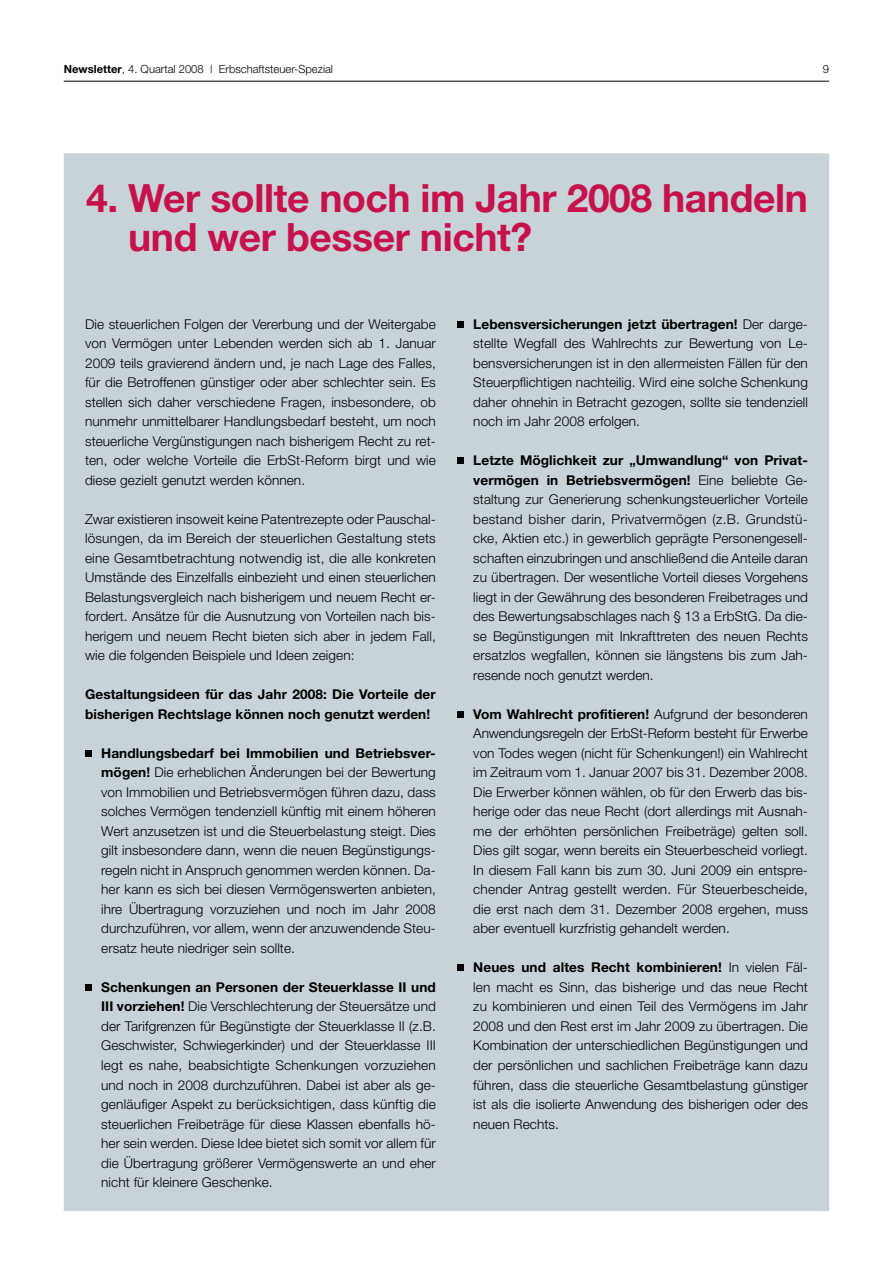
<style>
.page{position:relative;width:893px;height:1263px;background:#fff}
.page>*{position:absolute;margin:0;border:0;box-sizing:border-box;transform-origin:0 0}
.t1{font:700 39px/39px "Helvetica Neue";letter-spacing:-.01em;color:#c7114a}
.t2{font:300 13.5px/19.5px "Helvetica Neue";letter-spacing:.005em;color:#000;text-align:justify}
.t3{font:700 13.5px/19.5px "Helvetica Neue";letter-spacing:.005em;color:#000}
.t4{font:300 11.25px "Helvetica Neue";color:#000}
.s1{font-weight:700}
</style>
<div class="page">
<div style="left:64px;top:153px;width:765px;height:1058px;background:#c7d3d9"></div>
<hr style="left:64px;top:81px;width:765px;height:1px;background:#000">
<svg style="left:85px;top:750px;width:6px;height:6px"></svg>
<svg style="left:85px;top:984px;width:6px;height:6px"></svg>
<svg style="left:457px;top:321px;width:6px;height:6px"></svg>
<div style="left:457px;top:457px;width:6px;height:7px;background:#000"></div>
<svg style="left:457px;top:711px;width:6px;height:6px"></svg>
<div style="left:457px;top:964px;width:6px;height:7px;background:#000"></div>
<p class="t4" style="left:64px;top:62px;width:271px"><span class="s1">Newsletter</span>, 4. Quartal 2008 | Erbschaftsteuer-Spezial</p>
<p class="t4" style="left:823px;top:62px;width:8px">9</p>
<h1 class="t1" style="left:128px;top:178px;width:681px;text-indent:-42px">4. Wer sollte noch im Jahr 2008 handeln und wer besser nicht?</h1>
<p class="t2" style="left:85px;top:314px;width:352px">Die steuerlichen Folgen der Vererbung und der Weitergabe von Vermögen unter Lebenden werden sich ab 1. Januar 2009 teils gravierend ändern und, je nach Lage des Falles, für die Betroffenen günstiger oder aber schlechter sein. Es stellen sich daher verschiedene Fragen, insbesondere, ob nunmehr unmittelbarer Handlungsbedarf besteht, um noch steuerliche Vergünstigungen nach bisherigem Recht zu ret&shy;ten, oder welche Vorteile die ErbSt-Reform birgt und wie diese gezielt genutzt werden können.</p>
<p class="t2" style="left:85px;top:509px;width:352px">Zwar existieren insoweit keine Patentrezepte oder Pauschal&shy;lösungen, da im Bereich der steuerlichen Gestaltung stets eine Gesamtbetrachtung notwendig ist, die alle konkreten Umstände des Einzelfalls einbezieht und einen steuerlichen Belastungsvergleich nach bisherigem und neuem Recht er&shy;fordert. Ansätze für die Ausnutzung von Vorteilen nach bis&shy;herigem und neuem Recht bieten sich aber in jedem Fall, wie die folgenden Beispiele und Ideen zeigen:</p>
<p class="t3" style="left:85px;top:684px;width:352px">Gestaltungsideen für das Jahr 2008: Die Vorteile der bisherigen Rechtslage können noch genutzt werden!</p>
<p class="t2" style="left:101px;top:743px;width:336px"><span class="s1">Handlungsbedarf bei Immobilien und Betriebsver&shy;mögen!</span> Die erheblichen Änderungen bei der Bewertung von Immobilien und Betriebsvermögen führen dazu, dass solches Vermögen tendenziell künftig mit einem höheren Wert anzusetzen ist und die Steuerbelastung steigt. Dies gilt insbesondere dann, wenn die neuen Begünstigungs&shy;regeln nicht in Anspruch genommen werden können. Da&shy;her kann es sich bei diesen Vermögenswerten anbieten, ihre Übertragung vorzuziehen und noch im Jahr 2008 durchzuführen, vor allem, wenn der anzuwendende Steu&shy;ersatz heute niedriger sein sollte.</p>
<p class="t2" style="left:101px;top:977px;width:336px"><span class="s1">Schenkungen an Personen der Steuerklasse II und III vorziehen!</span> Die Verschlechterung der Steuersätze und der Tarifgrenzen für Begünstigte der Steuerklasse II (z.B.<br>Geschwister, Schwiegerkinder) und der Steuerklasse III legt es nahe, beabsichtigte Schenkungen vorzuziehen und noch in 2008 durchzuführen. Dabei ist aber als ge&shy;genläufiger Aspekt zu berücksichtigen, dass künftig die steuerlichen Freibeträge für diese Klassen ebenfalls hö&shy;her sein werden. Diese Idee bietet sich somit vor allem für die Übertragung größerer Vermögenswerte an und eher nicht für kleinere Geschenke.</p>
<p class="t2" style="left:473px;top:314px;width:336px"><span class="s1">Lebensversicherungen jetzt übertragen!</span> Der darge&shy;stellte Wegfall des Wahlrechts zur Bewertung von Le&shy;bensversicherungen ist in den allermeisten Fällen für den Steuerpflichtigen nachteilig. Wird eine solche Schenkung daher ohnehin in Betracht gezogen, sollte sie tendenziell noch im Jahr 2008 erfolgen.</p>
<p class="t2" style="left:473px;top:451px;width:336px"><span class="s1">Letzte Möglichkeit zur „Umwandlung“ von Privat&shy;vermögen in Betriebsvermögen!</span> Eine beliebte Ge&shy;staltung zur Generierung schenkungsteuerlicher Vorteile bestand bisher darin, Privatvermögen (z.B. Grundstü&shy;cke, Aktien etc.) in gewerblich geprägte Personengesell&shy;schaften einzubringen und anschließend die Anteile daran zu übertragen. Der wesentliche Vorteil dieses Vorgehens liegt in der Gewährung des besonderen Freibetrages und des Bewertungsabschlages nach § 13 a ErbStG. Da die&shy;se Begünstigungen mit Inkrafttreten des neuen Rechts ersatzlos wegfallen, können sie längstens bis zum Jah&shy;resende noch genutzt werden.</p>
<p class="t2" style="left:473px;top:704px;width:336px"><span class="s1">Vom Wahlrecht profitieren!</span> Aufgrund der besonderen Anwendungsregeln der ErbSt-Reform besteht für Erwerbe von Todes wegen (nicht für Schenkungen!) ein Wahlrecht im Zeitraum vom 1. Januar 2007 bis 31. Dezember 2008.<br>Die Erwerber können wählen, ob für den Erwerb das bis&shy;herige oder das neue Recht (dort allerdings mit Ausnah&shy;me der erhöhten persönlichen Freibeträge) gelten soll.<br>Dies gilt sogar, wenn bereits ein Steuerbescheid vorliegt.<br>In diesem Fall kann bis zum 30. Juni 2009 ein entspre&shy;chender Antrag gestellt werden. Für Steuerbescheide, die erst nach dem 31. Dezember 2008 ergehen, muss aber eventuell kurzfristig gehandelt werden.</p>
<p class="t2" style="left:473px;top:958px;width:336px"><span class="s1">Neues und altes Recht kombinieren!</span> In vielen Fäl&shy;len macht es Sinn, das bisherige und das neue Recht zu kombinieren und einen Teil des Vermögens im Jahr 2008 und den Rest erst im Jahr 2009 zu übertragen. Die Kombination der unterschiedlichen Begünstigungen und der persönlichen und sachlichen Freibeträge kann dazu führen, dass die steuerliche Gesamtbelastung günstiger ist als die isolierte Anwendung des bisherigen oder des neuen Rechts.</p>
</div>
